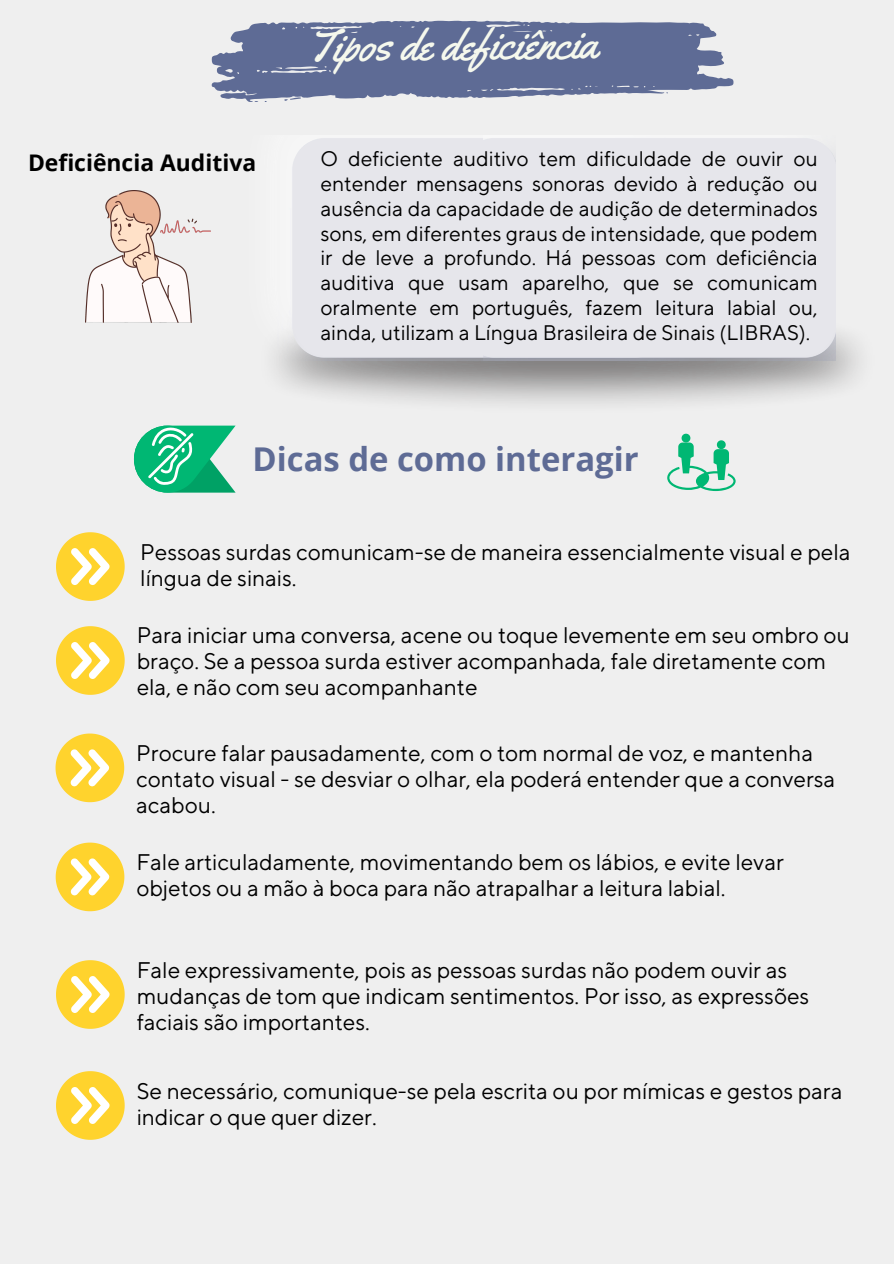
<style>
.page{position:relative;width:894px;height:1264px;background:#fff}
.page>*{position:absolute;margin:0;border:0;box-sizing:border-box;transform-origin:0 0}
.t1{font:44.1px "Yellowtail";color:#f5f8ed}
.t2{font:700 32.85px "Open Sans";color:#5e6b95}
.t3{font:700 22.8px "Open Sans";color:#000}
.t4{font:22.5px/25.8px "TT Norms Pro";color:#000}
.t5{font:21px/24.8px "TT Norms Pro";color:#000;text-align:justify}
</style>
<div class="page">
<div style="left:0;top:0;width:893px;height:1263px;background:#efefef"></div>
<svg style="left:211px;top:20px;width:522px;height:82px"></svg>
<img style="left:266px;top:139px;width:218px;height:221px">
<div style="left:484px;top:139px;width:351px;height:221px;background:#e6e6eb"></div>
<svg style="left:667px;top:433px;width:69px;height:59px"></svg>
<svg style="left:56px;top:532px;width:69px;height:69px"></svg>
<svg style="left:56px;top:626px;width:69px;height:68px"></svg>
<svg style="left:55px;top:733px;width:69px;height:69px"></svg>
<svg style="left:56px;top:842px;width:68px;height:69px"></svg>
<svg style="left:56px;top:960px;width:69px;height:68px"></svg>
<svg style="left:56px;top:1071px;width:69px;height:68px"></svg>
<img style="left:86px;top:191px;width:125px;height:131px">
<svg style="left:134px;top:425px;width:101px;height:67px"></svg>
<p class="t3" style="left:28px;top:146px;width:230px">Deficiência Auditiva</p>
<p class="t1" style="left:307px;top:19px;width:291px;rotate:-1deg">Tipos de deficiência</p>
<h3 class="t5" style="left:320px;top:147px;width:499px">O deficiente auditivo tem dificuldade de ouvir ou entender mensagens sonoras devido à redução ou ausência da capacidade de audição de determinados sons, em diferentes graus de intensidade, que podem ir de leve a profundo. Há pessoas com deficiência auditiva que usam aparelho, que se comunicam oralmente em português, fazem leitura labial ou, ainda, utilizam a Língua Brasileira de Sinais (LIBRAS).</h3>
<p class="t2" style="left:252px;top:436px;width:387px">Dicas de como interagir</p>
<p class="t4" style="left:140px;top:540px;width:711px">Pessoas surdas comunicam-se de maneira essencialmente visual e pela língua de sinais.</p>
<p class="t4" style="left:137px;top:623px;width:714px">Para iniciar uma conversa, acene ou toque levemente em seu ombro ou braço. Se a pessoa surda estiver acompanhada, fale diretamente com ela, e não com seu acompanhante</p>
<p class="t4" style="left:136px;top:741px;width:700px">Procure falar pausadamente, com o tom normal de voz, e mantenha contato visual - se desviar o olhar, ela poderá entender que a conversa acabou.</p>
<p class="t4" style="left:136px;top:850px;width:648px">Fale articuladamente, movimentando bem os lábios, e evite levar objetos ou a mão à boca para não atrapalhar a leitura labial.</p>
<p class="t4" style="left:137px;top:958px;width:673px">Fale expressivamente, pois as pessoas surdas não podem ouvir as mudanças de tom que indicam sentimentos. Por isso, as expressões faciais são importantes.</p>
<p class="t4" style="left:137px;top:1078px;width:707px">Se necessário, comunique-se pela escrita ou por mímicas e gestos para indicar o que quer dizer.</p>
</div>
